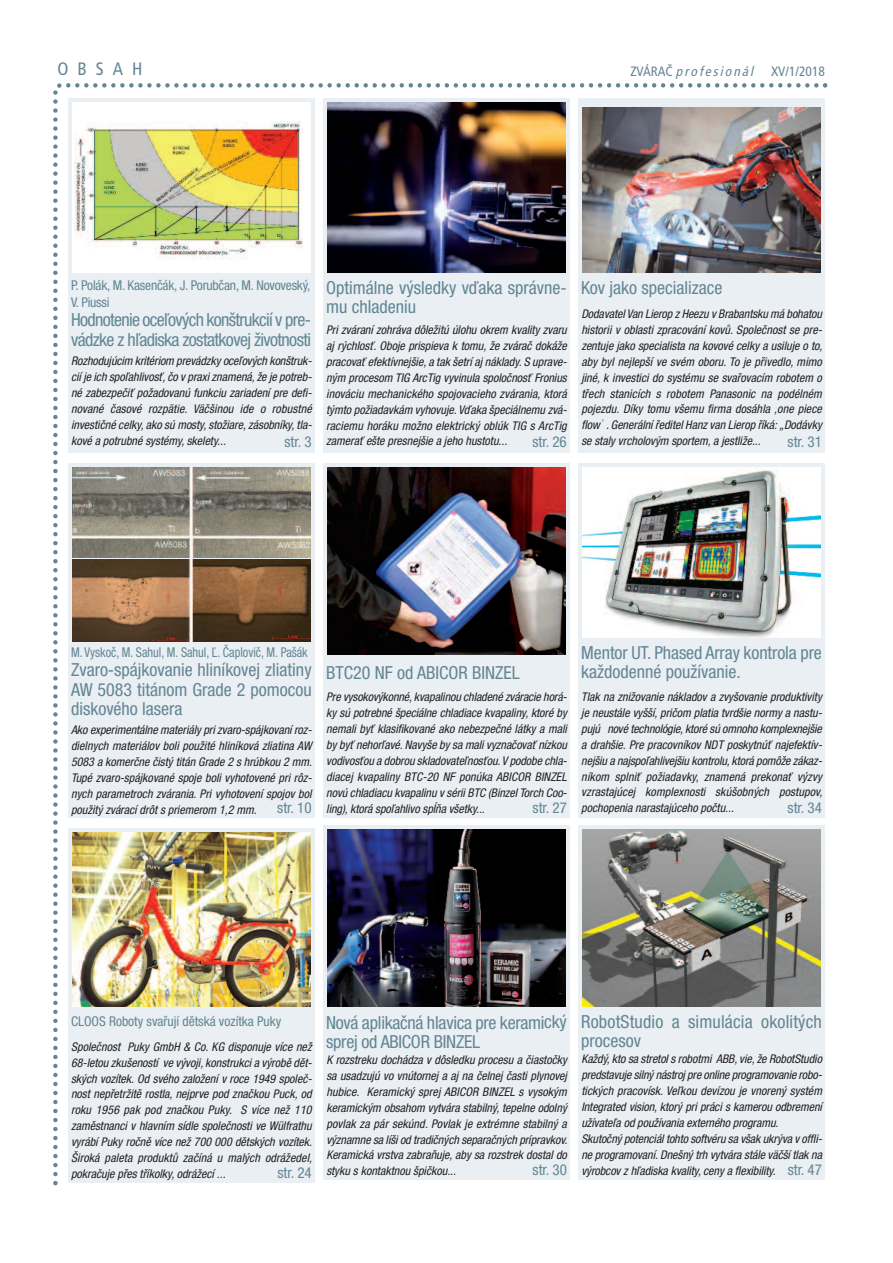
<style>
.page{position:relative;width:893px;height:1263px;background:#fff}
.page>*{position:absolute;margin:0;border:0;box-sizing:border-box;transform-origin:0 0}
.t1{font:condensed 18px/19.5px "Helvetica Neue LT Com";color:#638594}
.t2{font:condensed 18px/19.5px "Helvetica Neue LT Com";letter-spacing:-.035em;color:#638594}
.t3{font:condensed 18px "Frutiger LT Com";letter-spacing:.5em;color:#638594}
.t4{font:condensed 15px "Helvetica Neue LT Com";color:#638594}
.t5{font:condensed 13.5px/16.5px "Helvetica Neue LT Com";color:#638594}
.t6{font:condensed 13.5px "Helvetica Neue LT Com";color:#638594;scale:.91 1}
.t7{font:condensed 13.5px "Frutiger LT Com";color:#638594}
.t8{font:italic condensed 12px/15.9px "Helvetica Neue LT Com";color:#231f20}
.s1{font-style:italic}
.s2{font-family:"Ping Fang SC";font-weight:200;font-style:normal;font-stretch:normal}
.s3{font-style:normal;font-size:15px;color:#638594}
</style>
<div class="page">
<img style="left:53px;top:83px;width:772px;height:1103px">
<svg style="left:53px;top:1181px;width:5px;height:4px"></svg>
<svg style="left:823px;top:83px;width:4px;height:5px"></svg>
<div style="left:68px;top:463px;width:247px;height:355px;background:#e9eff3"></div>
<img style="left:72px;top:467px;width:238px;height:91px">
<img style="left:72px;top:560px;width:238px;height:82px">
<div style="left:68px;top:828px;width:247px;height:355px;background:#e9eff3"></div>
<img style="left:72px;top:833px;width:238px;height:173px">
<div style="left:323px;top:98px;width:247px;height:354px;background:#e9eff3"></div>
<img style="left:327px;top:102px;width:239px;height:170px">
<div style="left:578px;top:98px;width:247px;height:354px;background:#e9eff3"></div>
<img style="left:583px;top:108px;width:238px;height:164px">
<div style="left:578px;top:463px;width:247px;height:355px;background:#e9eff3"></div>
<img style="left:583px;top:467px;width:238px;height:170px">
<div style="left:578px;top:825px;width:247px;height:355px;background:#e9eff3"></div>
<img style="left:583px;top:830px;width:238px;height:176px">
<h1 class="t3" style="left:57px;top:58px;width:87px">OBSAH</h1>
<p class="t7" style="left:630px;top:63px;width:196px">ZVÁRAČ <span class="s1">profesionál</span> XV/1/2018</p>
<p class="t5" style="left:71px;top:277px;width:241px">P. Polák, M. Kasenčák, J. Porubčan, M. Novoveský,<br>V. Piussi</p>
<h1 class="t2" style="left:71px;top:310px;width:242px">Hodnotenie oceľových konštrukcií v pre&shy;vádzke z hľadiska zostatkovej životnosti</h1>
<p class="t8" style="left:71px;top:353px;width:242px;text-align:justify">Rozhodujúcim kritériom prevádzky oceľových konštruk&shy;cií je ich spoľahlivosť, čo v praxi znamená, že je potreb&shy;né zabezpečiť požadovanú funkciu zariadení pre defi&shy;nované časové rozpätie. Väčšinou ide o robustné investičné celky, ako sú mosty, stožiare, zásobníky, tla&shy;kové a potrubné systémy, skelety...</p>
<p class="t4" style="left:284px;top:433px;width:29px">str. 3</p>
<h1 class="t1" style="left:326px;top:277px;width:242px">Optimálne výsledky vďaka správne&shy;mu chladeniu</h1>
<p class="t8" style="left:326px;top:322px;width:242px;text-align:justify">Pri zváraní zohráva dôležitú úlohu okrem kvality zvaru aj rýchlosť. Oboje prispieva k tomu, že zvárač dokáže pracovať efektívnejšie, a tak šetrí aj náklady. S uprave&shy;ným procesom TIG ArcTig vyvinula spoločnosť Fronius inováciu mechanického spojovacieho zvárania, ktorá týmto požiadavkám vyhovuje. Vďaka špeciálnemu zvá&shy;raciemu horáku možno elektrický oblúk TIG s ArcTig zamerať ešte presnejšie a jeho hustotu...</p>
<p class="t4" style="left:532px;top:433px;width:36px">str. 26</p>
<h1 class="t1" style="left:581px;top:277px;width:143px">Kov jako specializace</h1>
<p class="t8" style="left:581px;top:306px;width:243px">Dodavatel Van Lierop z Heezu v Brabantsku má bohatou historii v oblasti zpracování kovů. Společnost se pre&shy;zentuje jako specialista na kovové celky a usiluje o to, aby byl nejlepší ve svém oboru. To je přivedlo, mimo jiné, k investici do systému se svařovacím robotem o třech stanicích s robotem Panasonic na podélném pojezdu. Díky tomu všemu firma dosáhla ,one piece flow<span class="s2">ʻ</span>. Generální ředitel Hanz van Lierop říká: „Dodávky se staly vrcholovým sportem, a jestliže...</p>
<p class="t4" style="left:788px;top:433px;width:36px">str. 31</p>
<p class="t6" style="left:71px;top:644px;width:262px">M. Vyskoč, M. Sahul, M. Sahul, Ľ. Čaplovič, M. Pašák</p>
<h1 class="t1" style="left:71px;top:660px;width:242px;text-align:justify">Zvaro-spájkovanie hliníkovej zliatiny AW 5083 titánom Grade 2 pomocou diskového lasera</h1>
<p class="t8" style="left:71px;top:722px;width:243px">Ako experimentálne materiály pri zvaro-spájkovaní roz&shy;dielnych materiálov boli použité hliníková zliatina AW 5083 a komerčne čistý titán Grade 2 s hrúbkou 2 mm.<br>Tupé zvaro-spájkované spoje boli vyhotovené pri rôz&shy;nych parametroch zvárania. Pri vyhotovení spojov bol použitý zvárací drôt s priemerom 1,2 mm.</p>
<p class="t4" style="left:277px;top:799px;width:36px">str. 10</p>
<h1 class="t1" style="left:326px;top:662px;width:195px">BTC20 NF od ABICOR BINZEL</h1>
<p class="t8" style="left:326px;top:689px;width:242px;text-align:justify">Pre vysokovýkonné, kvapalinou chladené zváracie horá&shy;ky sú potrebné špeciálne chladiace kvapaliny, ktoré by nemali byť klasifikované ako nebezpečné látky a mali by byť nehorľavé. Navyše by sa mali vyznačovať nízkou vodivosťou a dobrou skladovateľnosťou. V podobe chla&shy;diacej kvapaliny BTC-20 NF ponúka ABICOR BINZEL novú chladiacu kvapalinu v sérii BTC (Binzel Torch Coo&shy;ling), ktorá spoľahlivo spĺňa všetky...</p>
<p class="t4" style="left:533px;top:799px;width:36px">str. 27</p>
<h1 class="t1" style="left:581px;top:643px;width:242px">Mentor UT. Phased Array kontrola pre každodenné používanie.</h1>
<p class="t8" style="left:581px;top:689px;width:243px">Tlak na znižovanie nákladov a zvyšovanie produktivity je neustále vyšší, pričom platia tvrdšie normy a nastu&shy;pujú nové technológie, ktoré sú omnoho komplexnejšie a drahšie. Pre pracovníkov NDT poskytnúť najefektív&shy;nejšiu a najspoľahlivejšiu kontrolu, ktorá pomôže zákaz&shy;níkom splniť požiadavky, znamená prekonať výzvy vzrastajúcej komplexnosti skúšobných postupov, pochopenia narastajúceho počtu...</p>
<p class="t4" style="left:788px;top:799px;width:36px">str. 34</p>
<p class="t5" style="left:71px;top:1012px;width:212px">CLOOS Roboty svařují dětská vozítka Puky</p>
<p class="t8" style="left:71px;top:1038px;width:243px">Společnost Puky GmbH &amp; Co. KG disponuje více než 68-letou zkušeností ve vývoji, konstrukci a výrobě dět&shy;ských vozítek. Od svého založení v roce 1949 společ&shy;nost nepřetržitě rostla, nejprve pod značkou Puck, od roku 1956 pak pod značkou Puky. S více než 110 zaměstnanci v hlavním sídle společnosti ve Wülfrathu vyrábí Puky ročně více než 700 000 dětských vozítek.<br>Široká paleta produktů začíná u malých odrážedel, pokračuje přes tříkolky, odrážecí ...</p>
<p class="t4" style="left:277px;top:1164px;width:36px">str. 24</p>
<h1 class="t1" style="left:326px;top:1012px;width:242px">Nová aplikačná hlavica pre keramický sprej od ABICOR BINZEL</h1>
<p class="t8" style="left:326px;top:1052px;width:243px;text-align:justify">K rozstreku dochádza v dôsledku procesu a čiastočky sa usadzujú vo vnútornej a aj na čelnej časti plynovej hubice. Keramický sprej ABICOR BINZEL s vysokým keramickým obsahom vytvára stabilný, tepelne odolný povlak za pár sekúnd. Povlak je extrémne stabilný a významne sa líši od tradičných separačných prípravkov.<br>Keramická vrstva zabraňuje, aby sa rozstrek dostal do styku s kontaktnou špičkou...</p>
<p class="t4" style="left:533px;top:1161px;width:36px">str. 30</p>
<h1 class="t1" style="left:581px;top:1011px;width:242px">RobotStudio a simulácia okolitých procesov</h1>
<p class="t8" style="left:581px;top:1051px;width:242px">Každý, kto sa stretol s robotmi ABB, vie, že RobotStudio predstavuje silný nástroj pre online programovanie robo&shy;tických pracovísk. Veľkou devízou je vnorený systém Integrated vision, ktorý pri práci s kamerou odbremení užívateľa od používania externého programu.<br>Skutočný potenciál tohto softvéru sa však ukrýva v offli&shy;ne programovaní. Dnešný trh vytvára stále väčší tlak na výrobcov z hľadiska kvality, ceny a flexibility. <span class="s3">str. 47</span></p>
</div>
